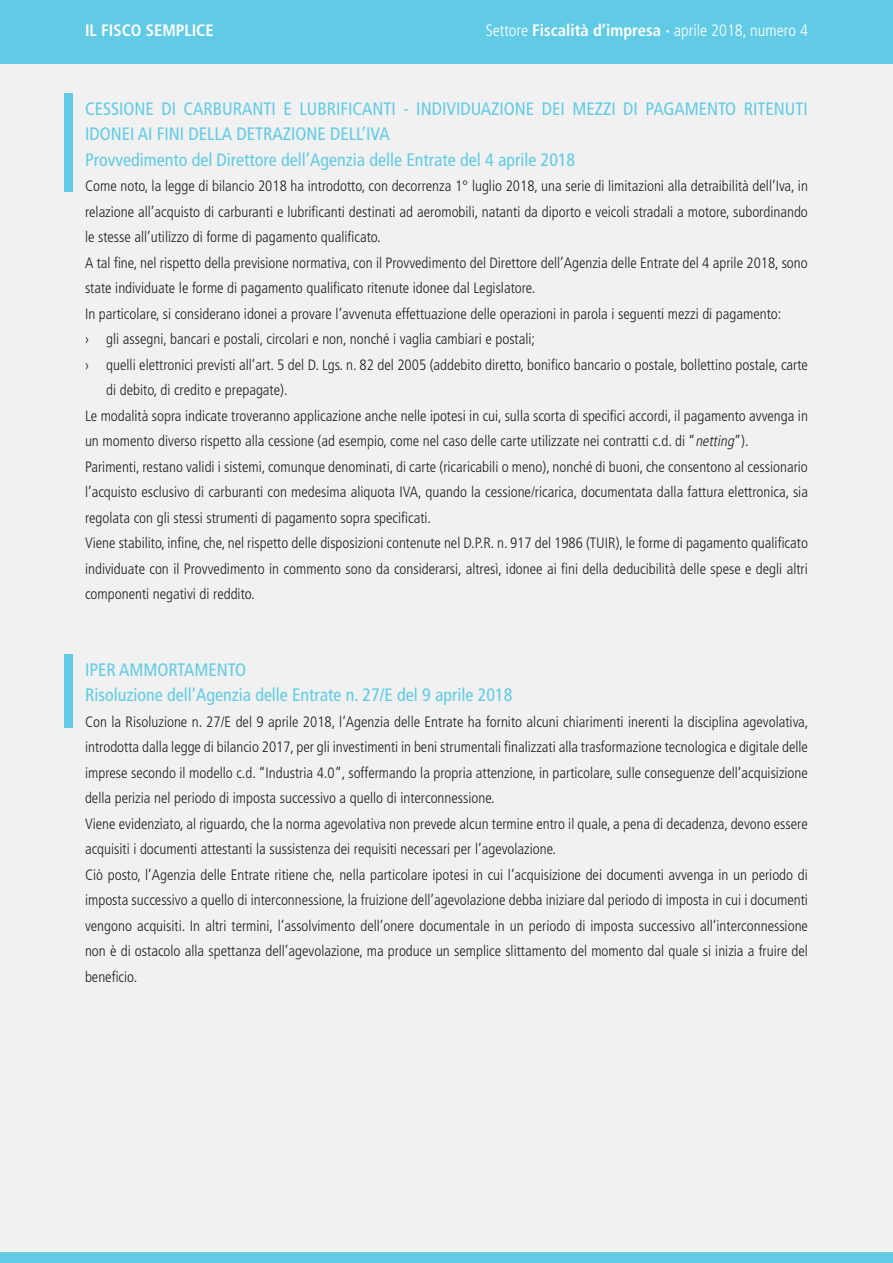
<style>
.page{position:relative;width:893px;height:1263px;background:#fff}
.page>*{position:absolute;margin:0;border:0;box-sizing:border-box;transform-origin:0 0}
.t1{font:condensed 18px/25.5px "Frutiger LT Std";color:#61cbe5}
.t2{font:300 condensed 16.5px "Frutiger LT Std";color:#fff}
.t3{font:700 condensed 16.5px "Frutiger LT Std";color:#fff}
.t4{font:300 condensed 15px/25.5px "Frutiger LT Std";color:#231f20}
.s1{font-weight:700}
.s2{font-style:italic}
</style>
<div class="page">
<div style="left:0;top:0;width:893px;height:64px;background:#61cbe5"></div>
<div style="left:0;top:1252px;width:893px;height:11px;background:#61cbe5"></div>
<div style="left:0;top:64px;width:893px;height:1188px;background:#f0f1f0"></div>
<div style="left:64px;top:93px;width:8px;height:99px;background:#61cbe5"></div>
<div style="left:64px;top:654px;width:8px;height:73px;background:#61cbe5"></div>
<p class="t3" style="left:85px;top:20px;width:130px">IL FISCO SEMPLICE</p>
<p class="t2" style="left:486px;top:21px;width:324px">Settore <span class="s1">Fiscalità d’impresa ·</span> aprile 2018, numero 4</p>
<p class="t1" style="left:85px;top:96px;width:724px">CESSIONE DI CARBURANTI E LUBRIFICANTI - INDIVIDUAZIONE DEI MEZZI DI PAGAMENTO RITENUTI<br>IDONEI AI FINI DELLA DETRAZIONE DELL’IVA<br>Provvedimento del Direttore dell’Agenzia delle Entrate del 4 aprile 2018</p>
<p class="t4" style="left:85px;top:174px;width:724px">Come noto, la legge di bilancio 2018 ha introdotto, con decorrenza 1° luglio 2018, una serie di limitazioni alla detraibilità dell’Iva, in</p>
<p class="t4" style="left:85px;top:199px;width:724px">relazione all’acquisto di carburanti e lubrificanti destinati ad aeromobili, natanti da diporto e veicoli stradali a motore, subordinando</p>
<p class="t4" style="left:85px;top:225px;width:297px">le stesse all’utilizzo di forme di pagamento qualificato.</p>
<p class="t4" style="left:85px;top:250px;width:724px">A tal fine, nel rispetto della previsione normativa, con il Provvedimento del Direttore dell’Agenzia delle Entrate del 4 aprile 2018, sono</p>
<p class="t4" style="left:85px;top:276px;width:452px">state individuate le forme di pagamento qualificato ritenute idonee dal Legislatore.</p>
<p class="t4" style="left:85px;top:301px;width:698px">In particolare, si considerano idonei a provare l’avvenuta effettuazione delle operazioni in parola i seguenti mezzi di pagamento:</p>
<p class="t4" style="left:85px;top:327px;width:452px">› gli assegni, bancari e postali, circolari e non, nonché i vaglia cambiari e postali;</p>
<p class="t4" style="left:85px;top:352px;width:724px">› quelli elettronici previsti all’art. 5 del D. Lgs. n. 82 del 2005 (addebito diretto, bonifico bancario o postale, bollettino postale, carte</p>
<p class="t4" style="left:106px;top:378px;width:183px">di debito, di credito e prepagate).</p>
<p class="t4" style="left:85px;top:403px;width:724px">Le modalità sopra indicate troveranno applicazione anche nelle ipotesi in cui, sulla scorta di specifici accordi, il pagamento avvenga in</p>
<p class="t4" style="left:85px;top:429px;width:665px">un momento diverso rispetto alla cessione (ad esempio, come nel caso delle carte utilizzate nei contratti c.d. di “<span class="s2">netting</span>”).</p>
<p class="t4" style="left:85px;top:454px;width:724px">Parimenti, restano validi i sistemi, comunque denominati, di carte (ricaricabili o meno), nonché di buoni, che consentono al cessionario</p>
<p class="t4" style="left:85px;top:480px;width:724px">l’acquisto esclusivo di carburanti con medesima aliquota IVA, quando la cessione/ricarica, documentata dalla fattura elettronica, sia</p>
<p class="t4" style="left:85px;top:505px;width:348px">regolata con gli stessi strumenti di pagamento sopra specificati.</p>
<p class="t4" style="left:85px;top:531px;width:724px">Viene stabilito, infine, che, nel rispetto delle disposizioni contenute nel D.P.R. n. 917 del 1986 (TUIR), le forme di pagamento qualificato</p>
<p class="t4" style="left:85px;top:556px;width:724px">individuate con il Provvedimento in commento sono da considerarsi, altresì, idonee ai fini della deducibilità delle spese e degli altri</p>
<p class="t4" style="left:85px;top:582px;width:171px">componenti negativi di reddito.</p>
<p class="t1" style="left:85px;top:657px;width:429px">IPER AMMORTAMENTO<br>Risoluzione dell’Agenzia delle Entrate n. 27/E del 9 aprile 2018</p>
<p class="t4" style="left:85px;top:709px;width:725px">Con la Risoluzione n. 27/E del 9 aprile 2018, l’Agenzia delle Entrate ha fornito alcuni chiarimenti inerenti la disciplina agevolativa, introdotta dalla legge di bilancio 2017, per gli investimenti in beni strumentali finalizzati alla trasformazione tecnologica e digitale delle imprese secondo il modello c.d. “Industria 4.0”, soffermando la propria attenzione, in particolare, sulle conseguenze dell’acquisizione della perizia nel periodo di imposta successivo a quello di interconnessione.<br>Viene evidenziato, al riguardo, che la norma agevolativa non prevede alcun termine entro il quale, a pena di decadenza, devono essere acquisiti i documenti attestanti la sussistenza dei requisiti necessari per l’agevolazione.<br>Ciò posto, l’Agenzia delle Entrate ritiene che, nella particolare ipotesi in cui l’acquisizione dei documenti avvenga in un periodo di imposta successivo a quello di interconnessione, la fruizione dell’agevolazione debba iniziare dal periodo di imposta in cui i documenti vengono acquisiti. In altri termini, l’assolvimento dell’onere documentale in un periodo di imposta successivo all’interconnessione non è di ostacolo alla spettanza dell’agevolazione, ma produce un semplice slittamento del momento dal quale si inizia a fruire del beneficio.</p>
</div>
